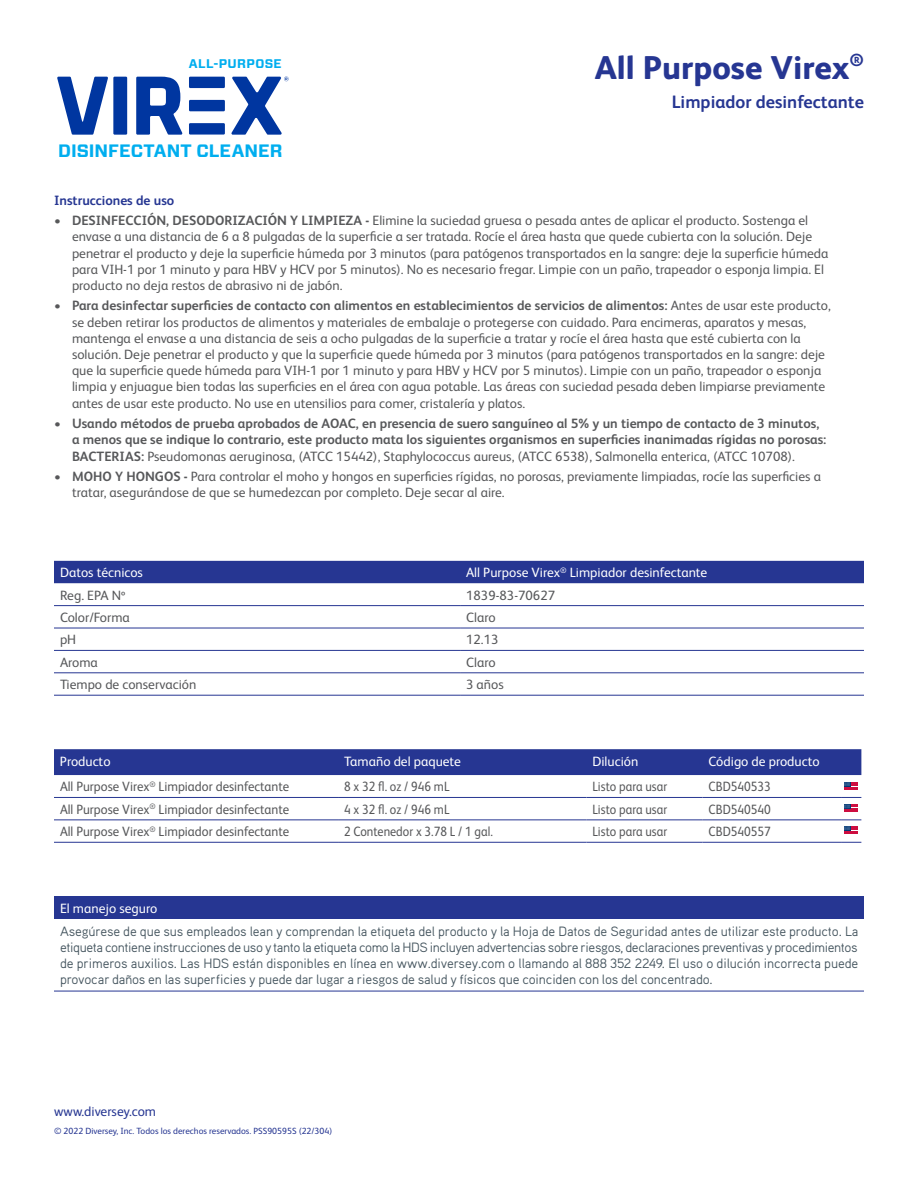
<style>
.page{position:relative;width:918px;height:1188px;background:#fff}
.page>*{position:absolute;margin:0;border:0;box-sizing:border-box;transform-origin:0 0}
.Fancy_Name_page_2{font:800 33px "FS Albert Pro";color:#263692}
.Product_Descriptor_p{font:700 18px "FS Albert Pro";color:#263692}
.t1{font:700 18px "Forza";color:#00aeef}
.Body_text{font:13.5px/16.2px "FS Albert Pro";color:#57585a}
._2_Safety_text{font:13.5px/16.2px "Aaux Pro OT";letter-spacing:-.01em;color:#45555f;text-align:justify}
.t2{font:700 13.5px/16.2px "FS Albert Pro";color:#57585a}
.Body_text-2{font:13.5px "FS Albert Pro";color:#57585a;scale:.9 1}
.Body_text-3{font:13.5px "FS Albert Pro";color:#57585a;scale:.95 1}
.t3{font:13.5px "FS Albert Pro";color:#fff}
.Section_headings{font:700 13.5px "FS Albert Pro";color:#263692}
.t4{font:13.5px "FS Albert Pro";color:#263692}
.t5{font:700 12.6px "Forza";letter-spacing:.03em;color:#00aeef}
.t6{font:9px "FS Albert Pro";color:#263692}
.s1{font-weight:700}
.s2{font-weight:400}
</style>
<div class="page">
<div style="left:54px;top:749px;width:807px;height:26px;background:#263692"></div>
<hr style="left:54px;top:819px;width:284px;height:1px;background:#263692">
<hr style="left:338px;top:819px;width:248px;height:1px;background:#263692">
<hr style="left:586px;top:819px;width:117px;height:1px;background:#263692">
<hr style="left:703px;top:819px;width:139px;height:1px;background:#263692">
<svg style="left:842px;top:819px;width:19px;height:1px"></svg>
<hr style="left:54px;top:842px;width:284px;height:1px;background:#263692">
<hr style="left:338px;top:842px;width:248px;height:1px;background:#263692">
<hr style="left:586px;top:842px;width:117px;height:1px;background:#263692">
<hr style="left:703px;top:842px;width:139px;height:1px;background:#263692">
<svg style="left:842px;top:842px;width:19px;height:1px"></svg>
<hr style="left:54px;top:797px;width:284px;height:1px;background:#263692">
<hr style="left:338px;top:797px;width:248px;height:1px;background:#263692">
<hr style="left:586px;top:797px;width:117px;height:1px;background:#263692">
<hr style="left:703px;top:797px;width:139px;height:1px;background:#263692">
<svg style="left:842px;top:797px;width:19px;height:1px"></svg>
<svg style="left:844px;top:782px;width:13px;height:8px"></svg>
<svg style="left:844px;top:826px;width:13px;height:8px"></svg>
<svg style="left:844px;top:804px;width:13px;height:8px"></svg>
<div style="left:54px;top:561px;width:810px;height:22px;background:#263692"></div>
<hr style="left:54px;top:605px;width:406px;height:1px;background:#263692">
<hr style="left:460px;top:605px;width:404px;height:1px;background:#263692">
<hr style="left:54px;top:628px;width:406px;height:1px;background:#263692">
<hr style="left:460px;top:628px;width:404px;height:1px;background:#263692">
<hr style="left:54px;top:650px;width:406px;height:1px;background:#263692">
<hr style="left:460px;top:650px;width:404px;height:1px;background:#263692">
<hr style="left:54px;top:672px;width:406px;height:1px;background:#263692">
<hr style="left:460px;top:672px;width:404px;height:1px;background:#263692">
<hr style="left:54px;top:695px;width:406px;height:1px;background:#263692">
<hr style="left:460px;top:695px;width:404px;height:1px;background:#263692">
<svg style="left:57px;top:77px;width:51px;height:58px"></svg>
<div style="left:113px;top:77px;width:14px;height:58px;background:#0036a0"></div>
<svg style="left:136px;top:77px;width:47px;height:58px"></svg>
<div style="left:189px;top:77px;width:36px;height:11px;background:#0036a0"></div>
<div style="left:189px;top:100px;width:36px;height:11px;background:#0036a0"></div>
<div style="left:189px;top:123px;width:36px;height:12px;background:#0036a0"></div>
<svg style="left:231px;top:77px;width:58px;height:58px"></svg>
<div style="left:54px;top:896px;width:810px;height:23px;background:#263692"></div>
<hr style="left:54px;top:991px;width:810px;height:1px;background:#263692">
<p class="t5" style="left:189px;top:55px;width:94px">ALL-PURPOSE</p>
<p class="t1" style="left:58px;top:138px;width:226px">DISINFECTANT CLEANER</p>
<p class="Fancy_Name_page_2" style="left:595px;top:42px;width:271px">All Purpose Virex<sup>®</sup></p>
<p class="Product_Descriptor_p" style="left:672px;top:90px;width:194px">Limpiador desinfectante</p>
<p class="Section_headings" style="left:54px;top:191px;width:122px">Instrucciones de uso</p>
<p class="Body_text" style="left:72px;top:212px;width:758px;text-indent:-18px"><span class="s1">• DESINFECCIÓN, DESODORIZACIÓN Y LIMPIEZA -</span> Elimine la suciedad gruesa o pesada antes de aplicar el producto. Sostenga el envase a una distancia de 6 a 8 pulgadas de la superficie a ser tratada. Rocíe el área hasta que quede cubierta con la solución. Deje penetrar el producto y deje la superficie húmeda por 3 minutos (para patógenos transportados en la sangre: deje la superficie húmeda para VIH-1 por 1 minuto y para HBV y HCV por 5 minutos). No es necesario fregar. Limpie con un paño, trapeador o esponja limpia. El producto no deja restos de abrasivo ni de jabón.</p>
<p class="Body_text" style="left:72px;top:297px;width:760px;text-indent:-18px"><span class="s1">• Para desinfectar superficies de contacto con alimentos en establecimientos de servicios de alimentos:</span> Antes de usar este producto, se deben retirar los productos de alimentos y materiales de embalaje o protegerse con cuidado. Para encimeras, aparatos y mesas, mantenga el envase a una distancia de seis a ocho pulgadas de la superficie a tratar y rocíe el área hasta que esté cubierta con la solución. Deje penetrar el producto y que la superficie quede húmeda por 3 minutos (para patógenos transportados en la sangre: deje que la superficie quede húmeda para VIH-1 por 1 minuto y para HBV y HCV por 5 minutos). Limpie con un paño, trapeador o esponja limpia y enjuague bien todas las superficies en el área con agua potable. Las áreas con suciedad pesada deben limpiarse previamente antes de usar este producto. No use en utensilios para comer, cristalería y platos.</p>
<p class="t2" style="left:72px;top:415px;width:756px;text-indent:-18px">• Usando métodos de prueba aprobados de AOAC, en presencia de suero sanguíneo al 5% y un tiempo de contacto de 3 minutos, a menos que se indique lo contrario, este producto mata los siguientes organismos en superficies inanimadas rígidas no porosas:<br>BACTERIAS: <span class="s2">Pseudomonas aeruginosa, (ATCC 15442), Staphylococcus aureus, (ATCC 6538), Salmonella enterica, (ATCC 10708).</span></p>
<p class="Body_text" style="left:72px;top:467px;width:751px;text-indent:-18px"><span class="s1">• MOHO Y HONGOS -</span> Para controlar el moho y hongos en superficies rígidas, no porosas, previamente limpiadas, rocíe las superficies a tratar, asegurándose de que se humedezcan por completo. Deje secar al aire.</p>
<p class="t3" style="left:60px;top:563px;width:85px">Datos técnicos</p>
<p class="t3" style="left:466px;top:563px;width:243px">All Purpose Virex<sup>®</sup> Limpiador desinfectante</p>
<p class="Body_text" style="left:60px;top:586px;width:67px">Reg. EPA Nº</p>
<p class="Body_text" style="left:466px;top:586px;width:91px">1839-83-70627</p>
<p class="Body_text" style="left:60px;top:608px;width:71px">Color/Forma</p>
<p class="Body_text" style="left:466px;top:608px;width:31px">Claro</p>
<p class="Body_text" style="left:60px;top:631px;width:18px">pH</p>
<p class="Body_text" style="left:466px;top:631px;width:34px">12.13</p>
<p class="Body_text" style="left:60px;top:653px;width:39px">Aroma</p>
<p class="Body_text" style="left:466px;top:653px;width:31px">Claro</p>
<p class="Body_text" style="left:60px;top:675px;width:138px">Tiempo de conservación</p>
<p class="Body_text" style="left:466px;top:675px;width:39px">3 años</p>
<p class="t3" style="left:60px;top:751px;width:52px">Producto</p>
<p class="t3" style="left:344px;top:751px;width:118px">Tamaño del paquete</p>
<p class="t3" style="left:592px;top:751px;width:47px">Dilución</p>
<p class="t3" style="left:709px;top:751px;width:113px">Código de producto</p>
<p class="Body_text-3" style="left:60px;top:777px;width:243px">All Purpose Virex<sup>®</sup> Limpiador desinfectante</p>
<p class="Body_text-2" style="left:344px;top:777px;width:119px">8 x 32 fl. oz / 946 mL</p>
<p class="Body_text-2" style="left:592px;top:777px;width:85px">Listo para usar</p>
<p class="Body_text-2" style="left:709px;top:777px;width:71px">CBD540533</p>
<p class="Body_text-3" style="left:60px;top:800px;width:243px">All Purpose Virex<sup>®</sup> Limpiador desinfectante</p>
<p class="Body_text-2" style="left:344px;top:800px;width:119px">4 x 32 fl. oz / 946 mL</p>
<p class="Body_text-2" style="left:592px;top:800px;width:85px">Listo para usar</p>
<p class="Body_text-2" style="left:709px;top:800px;width:71px">CBD540540</p>
<p class="Body_text-3" style="left:60px;top:822px;width:243px">All Purpose Virex<sup>®</sup> Limpiador desinfectante</p>
<p class="Body_text-2" style="left:344px;top:822px;width:167px">2 Contenedor x 3.78 L / 1 gal.</p>
<p class="Body_text-2" style="left:592px;top:822px;width:85px">Listo para usar</p>
<p class="Body_text-2" style="left:709px;top:822px;width:71px">CBD540557</p>
<p class="t3" style="left:60px;top:899px;width:99px">El manejo seguro</p>
<p class="_2_Safety_text" style="left:60px;top:923px;width:800px">Asegúrese de que sus empleados lean y comprendan la etiqueta del producto y la Hoja de Datos de Seguridad antes de utilizar este producto. La etiqueta contiene instrucciones de uso y tanto la etiqueta como la HDS incluyen advertencias sobre riesgos, declaraciones preventivas y procedimientos de primeros auxilios. Las HDS están disponibles en línea en www.diversey.com o llamando al 888 352 2249. El uso o dilución incorrecta puede provocar daños en las superficies y puede dar lugar a riesgos de salud y físicos que coinciden con los del concentrado.</p>
<p class="t4" style="left:54px;top:1102px;width:104px">www.diversey.com</p>
<p class="t6" style="left:54px;top:1125px;width:280px">© 2022 Diversey, Inc. Todos los derechos reservados. PSS90595S (22/304)</p>
</div>
